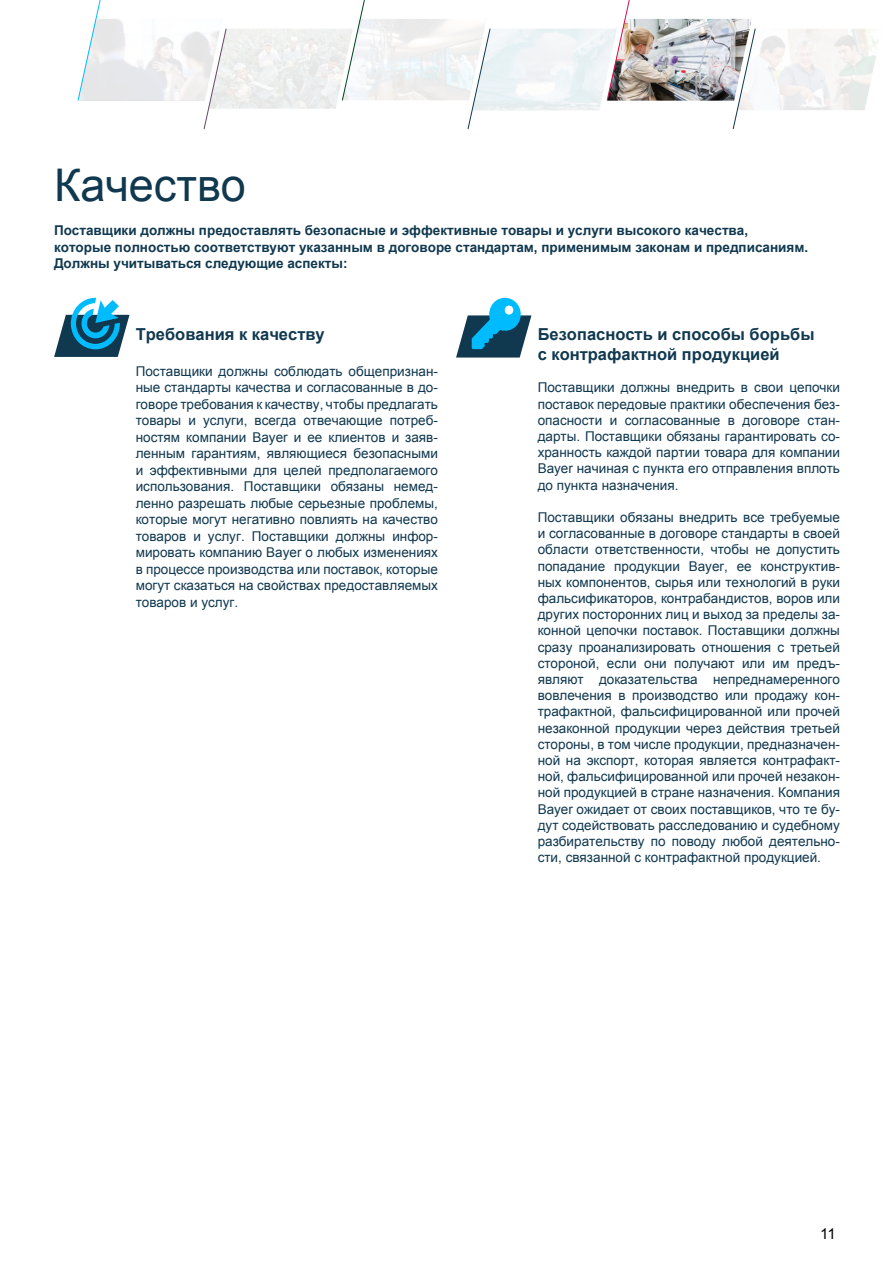
<style>
.page{position:relative;width:894px;height:1263px;background:#fff}
.page>*{position:absolute;margin:0;border:0;box-sizing:border-box;transform-origin:0 0}
.t1{font:45px "Arial";color:#10384f}
.t2{font:700 16.5px/19.8px "Arial";color:#10384f}
.t3{font:15px "Arial";color:#000}
.t4{font:13.5px/16.2px "Arial";color:#10384f;text-align:justify}
.t5{font:700 13.5px/16.5px "Arial";color:#10384f}
</style>
<div class="page">
<svg style="left:54px;top:298px;width:75px;height:59px"></svg>
<svg style="left:456px;top:297px;width:75px;height:60px"></svg>
<img style="left:630px;top:19px;width:121px;height:82px">
<svg style="left:732px;top:27px;width:147px;height:102px"></svg>
<svg style="left:77px;top:0;width:553px;height:129px"></svg>
<h1 class="t1" style="left:54px;top:155px;width:193px">Качество</h1>
<p class="t5" style="left:54px;top:223px;width:755px">Поставщики должны предоставлять безопасные и эффективные товары и услуги высокого качества, которые полностью соответствуют указанным в договоре стандартам, применимым законам и предписаниям.<br>Должны учитываться следующие аспекты:</p>
<p class="t2" style="left:136px;top:325px;width:190px">Требования к качеству</p>
<p class="t2" style="left:537px;top:325px;width:278px">Безопасность и способы борьбы с контрафактной продукцией</p>
<p class="t4" style="left:136px;top:363px;width:304px">Поставщики должны соблюдать общепризнан&shy;ные стандарты качества и согласованные в до&shy;говоре требования к качеству, чтобы предлагать товары и услуги, всегда отвечающие потреб&shy;ностям компании Bayer и ее клиентов и заяв&shy;ленным гарантиям, являющиеся безопасными и эффективными для целей предполагаемого использования. Поставщики обязаны немед&shy;ленно разрешать любые серьезные проблемы, которые могут негативно повлиять на качество товаров и услуг. Поставщики должны инфор&shy;мировать компанию Bayer о любых изменениях в процессе производства или поставок, которые могут сказаться на свойствах предоставляемых товаров и услуг.</p>
<p class="t4" style="left:537px;top:379px;width:304px">Поставщики должны внедрить в свои цепочки поставок передовые практики обеспечения без&shy;опасности и согласованные в договоре стан&shy;дарты. Поставщики обязаны гарантировать со&shy;хранность каждой партии товара для компании Bayer начиная с пункта его отправления вплоть до пункта назначения.</p>
<p class="t4" style="left:537px;top:509px;width:304px">Поставщики обязаны внедрить все требуемые и согласованные в договоре стандарты в своей области ответственности, чтобы не допустить попадание продукции Bayer, ее конструктив&shy;ных компонентов, сырья или технологий в руки фальсификаторов, контрабандистов, воров или других посторонних лиц и выход за пределы за&shy;конной цепочки поставок. Поставщики должны сразу проанализировать отношения с третьей стороной, если они получают или им предъ&shy;являют доказательства непреднамеренного вовлечения в производство или продажу кон&shy;трафактной, фальсифицированной или прочей незаконной продукции через действия третьей стороны, в том числе продукции, предназначен&shy;ной на экспорт, которая является контрафакт&shy;ной, фальсифицированной или прочей незакон&shy;ной продукцией в стране назначения. Компания Bayer ожидает от своих поставщиков, что те бу&shy;дут содействовать расследованию и судебному разбирательству по поводу любой деятельно&shy;сти, связанной с контрафактной продукцией.</p>
<p class="t3" style="left:819px;top:1224px;width:17px">11</p>
</div>
